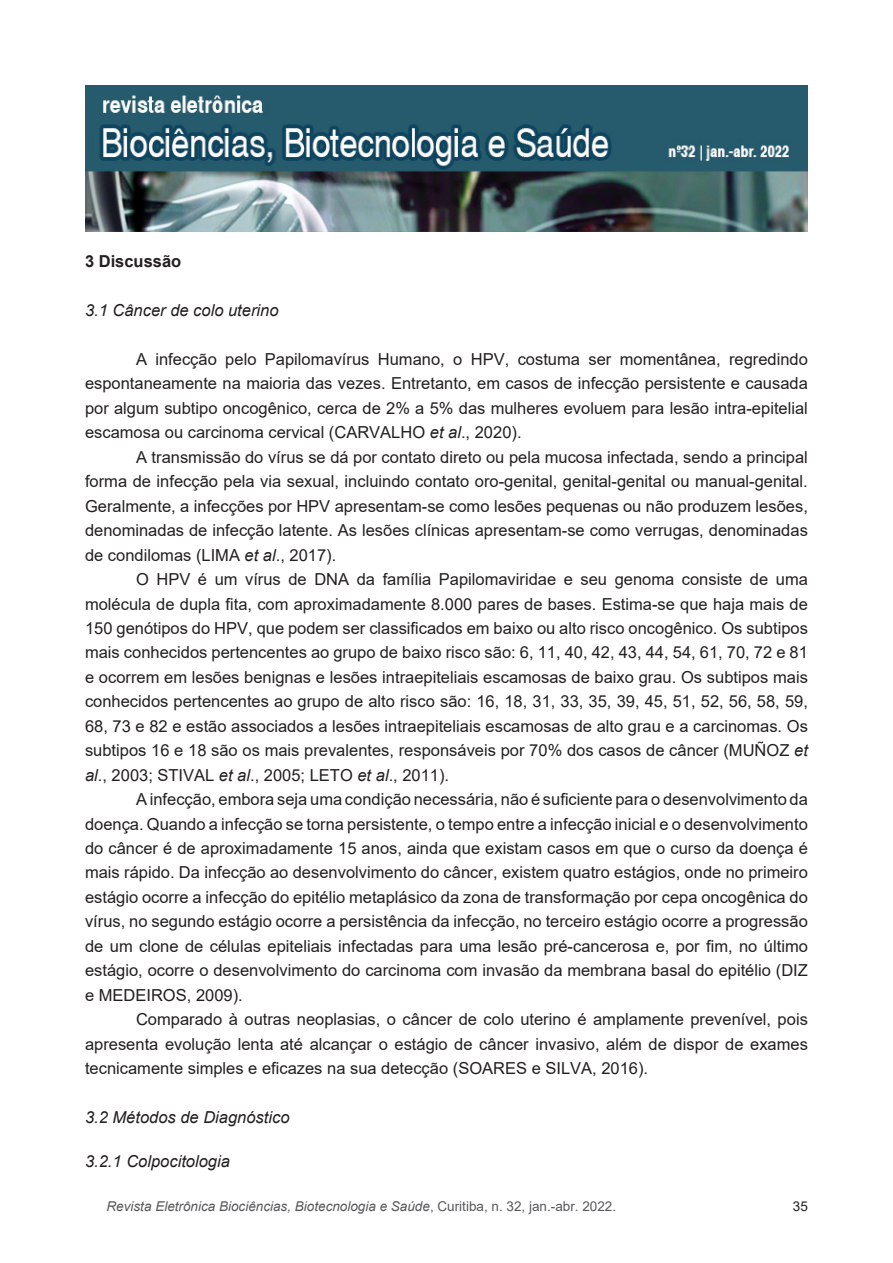
<style>
.page{position:relative;width:893px;height:1263px;background:#fff}
.page>*{position:absolute;margin:0;border:0;box-sizing:border-box;transform-origin:0 0}
.bio_texto{font:16.5px/24.5px "Arial";color:#231f20;text-align:justify}
.bio_subsubtitulo{font:italic 16.5px "Arial";color:#231f20}
.bio_subsubsubtitulo{font:italic 16.5px "Arial";color:#231f20}
.bio_subtítulo{font:700 16.5px "Arial";color:#231f20}
.t1{font:italic 13.5px "Arial";color:#57585a}
.t2{font:13.5px "Arial";color:#231f20}
.s1{font-style:italic}
.s2{font-style:normal}
</style>
<div class="page">
<img style="left:85px;top:85px;width:723px;height:146px">
<p class="bio_subtítulo" style="left:85px;top:250px;width:98px">3 Discussão</p>
<p class="bio_subsubtitulo" style="left:85px;top:300px;width:195px">3.1 Câncer de colo uterino</p>
<p class="bio_texto" style="left:85px;top:347px;width:724px;text-indent:51px">A infecção pelo Papilomavírus Humano, o HPV, costuma ser momentânea, regredindo espontaneamente na maioria das vezes. Entretanto, em casos de infecção persistente e causada por algum subtipo oncogênico, cerca de 2% a 5% das mulheres evoluem para lesão intra-epitelial escamosa ou carcinoma cervical (CARVALHO <span class="s1">et al</span>., 2020).</p>
<p class="bio_texto" style="left:85px;top:445px;width:724px;text-indent:51px">A transmissão do vírus se dá por contato direto ou pela mucosa infectada, sendo a principal forma de infecção pela via sexual, incluindo contato oro-genital, genital-genital ou manual-genital.<br>Geralmente, a infecções por HPV apresentam-se como lesões pequenas ou não produzem lesões, denominadas de infecção latente. As lesões clínicas apresentam-se como verrugas, denominadas de condilomas (LIMA <span class="s1">et al</span>., 2017).</p>
<p class="bio_texto" style="left:85px;top:567px;width:724px;text-indent:51px">O HPV é um vírus de DNA da família Papilomaviridae e seu genoma consiste de uma molécula de dupla fita, com aproximadamente 8.000 pares de bases. Estima-se que haja mais de 150 genótipos do HPV, que podem ser classificados em baixo ou alto risco oncogênico. Os subtipos mais conhecidos pertencentes ao grupo de baixo risco são: 6, 11, 40, 42, 43, 44, 54, 61, 70, 72 e 81 e ocorrem em lesões benignas e lesões intraepiteliais escamosas de baixo grau. Os subtipos mais conhecidos pertencentes ao grupo de alto risco são: 16, 18, 31, 33, 35, 39, 45, 51, 52, 56, 58, 59, 68, 73 e 82 e estão associados a lesões intraepiteliais escamosas de alto grau e a carcinomas. Os subtipos 16 e 18 são os mais prevalentes, responsáveis por 70% dos casos de câncer (MUÑOZ <span class="s1">et al</span>., 2003; STIVAL <span class="s1">et al</span>., 2005; LETO <span class="s1">et al</span>., 2011).</p>
<p class="bio_texto" style="left:85px;top:787px;width:724px;text-indent:51px">A infecção, embora seja uma condição necessária, não é suficiente para o desenvolvimento da doença. Quando a infecção se torna persistente, o tempo entre a infecção inicial e o desenvolvimento do câncer é de aproximadamente 15 anos, ainda que existam casos em que o curso da doença é mais rápido. Da infecção ao desenvolvimento do câncer, existem quatro estágios, onde no primeiro estágio ocorre a infecção do epitélio metaplásico da zona de transformação por cepa oncogênica do vírus, no segundo estágio ocorre a persistência da infecção, no terceiro estágio ocorre a progressão de um clone de células epiteliais infectadas para uma lesão pré-cancerosa e, por fim, no último estágio, ocorre o desenvolvimento do carcinoma com invasão da membrana basal do epitélio (DIZ e MEDEIROS, 2009).</p>
<p class="bio_texto" style="left:85px;top:1007px;width:724px;text-indent:51px">Comparado à outras neoplasias, o câncer de colo uterino é amplamente prevenível, pois apresenta evolução lenta até alcançar o estágio de câncer invasivo, além de dispor de exames tecnicamente simples e eficazes na sua detecção (SOARES e SILVA, 2016).</p>
<p class="bio_subsubtitulo" style="left:85px;top:1106px;width:206px">3.2 Métodos de Diagnóstico</p>
<p class="bio_subsubsubtitulo" style="left:85px;top:1151px;width:146px">3.2.1 Colpocitologia</p>
<p class="t1" style="left:107px;top:1197px;width:511px">Revista Eletrônica Biociências, Biotecnologia e Saúde<span class="s2">, Curitiba, n. 32, jan.-abr. 2022.</span></p>
<p class="t2" style="left:793px;top:1197px;width:17px">35</p>
</div>
